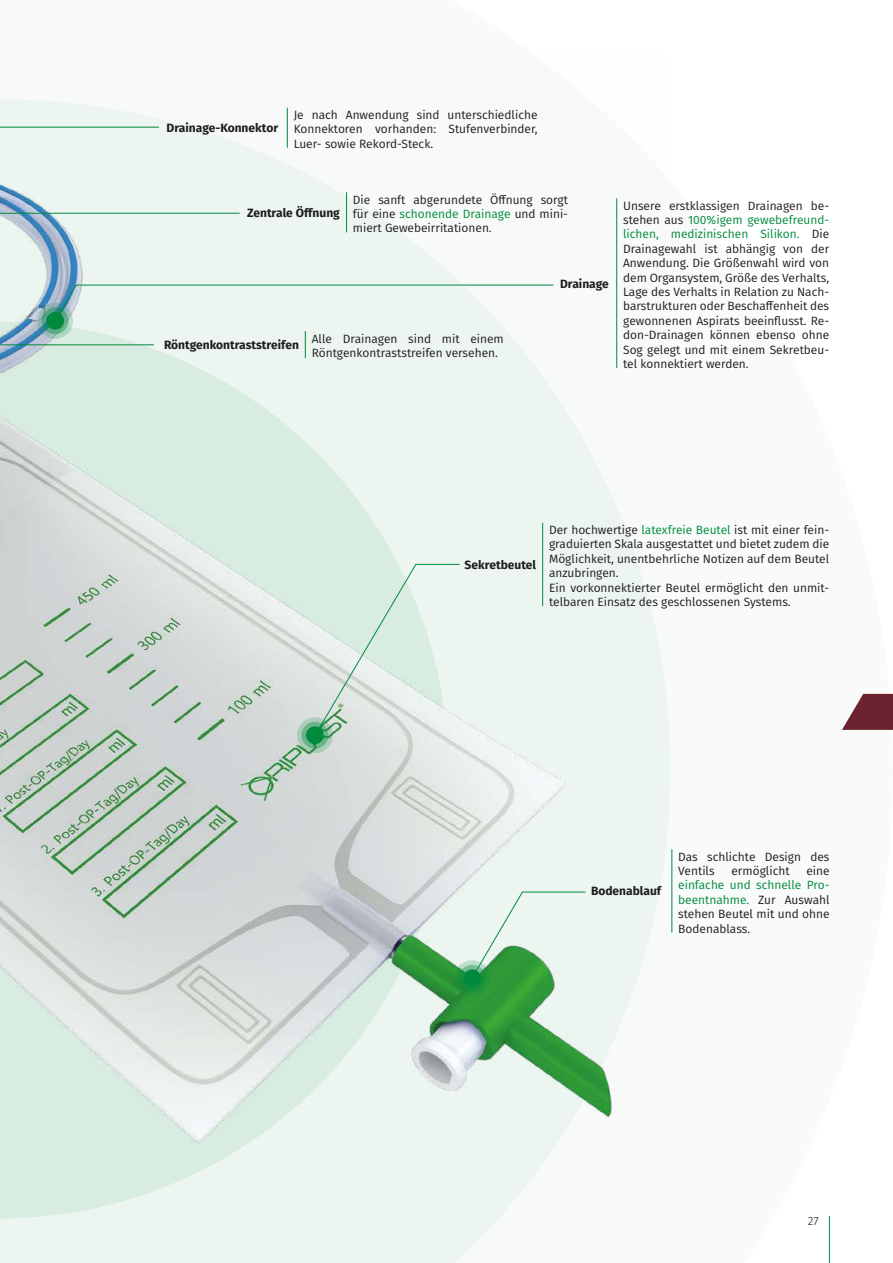
<style>
.page{position:relative;width:893px;height:1263px;background:#fff}
.page>*{position:absolute;margin:0;border:0;box-sizing:border-box;transform-origin:0 0}
.t1{font:12px/14.4px "Fira Sans";color:#1d1d1b;text-align:justify}
.t2{font:700 12px "Fira Sans";color:#1d1d1b}
.t3{font:300 12px "Fira Sans";color:#1d1d1b}
.s1{color:#008a3d}
</style>
<div class="page">
<img style="left:0;top:99px;width:666px;height:1164px">
<svg style="left:295px;top:564px;width:165px;height:189px;background:#d9e8df"></svg>
<svg style="left:452px;top:891px;width:134px;height:105px;background:#b5dabd"></svg>
<hr style="left:287px;top:108px;width:1px;height:40px;background:#008a3d">
<hr style="left:542px;top:523px;width:1px;height:83px;background:#008a3d">
<hr style="left:671px;top:849px;width:1px;height:83px;background:#008a3d">
<hr style="left:616px;top:198px;width:1px;height:170px;background:#008a3d">
<svg style="left:0;top:126px;width:554px;height:254px"></svg>
<hr style="left:829px;top:1216px;width:1px;height:47px;background:#008a3d">
<svg style="left:842px;top:694px;width:51px;height:36px"></svg>
<svg style="left:171px;top:1213px;width:15px;height:15px"></svg>
<svg style="left:339px;top:1213px;width:15px;height:15px"></svg>
<svg style="left:488px;top:1213px;width:15px;height:15px"></svg>
<svg style="left:623px;top:1214px;width:15px;height:14px"></svg>
<p class="t2" style="left:167px;top:120px;width:113px">Drainage-Konnektor</p>
<p class="t1" style="left:294px;top:107px;width:245px">Je nach Anwendung sind unterschiedliche Konnektoren vorhanden: Stufenverbinder, Luer- sowie Rekord-Steck.</p>
<p class="t2" style="left:247px;top:204px;width:94px">Zentrale Öffnung</p>
<p class="t1" style="left:353px;top:192px;width:217px">Die sanft abgerundete Öffnung sorgt für eine <span class="s1">schonende Drainage</span> und mini&shy;miert Gewebeirritationen.</p>
<p class="t2" style="left:560px;top:275px;width:50px">Drainage</p>
<p class="t2" style="left:164px;top:337px;width:136px">Röntgenkontraststreifen</p>
<p class="t1" style="left:312px;top:331px;width:194px">Alle Drainagen sind mit einem<br>Röntgenkontraststreifen versehen.</p>
<p class="t1" style="left:623px;top:198px;width:208px">Unsere erstklassigen Drainagen be&shy;stehen aus <span class="s1">100%igem gewebefreund&shy;lichen, medizinischen Silikon.</span> Die Drainagewahl ist abhängig von der Anwendung. Die Größenwahl wird von dem Organsystem, Größe des Verhalts, Lage des Verhalts in Relation zu Nach&shy;barstrukturen oder Beschaffenheit des gewonnenen Aspirats beeinflusst. Re&shy;don-Drainagen können ebenso ohne Sog gelegt und mit einem Sekretbeu&shy;tel konnektiert werden.</p>
<p class="t2" style="left:465px;top:556px;width:73px">Sekretbeutel</p>
<p class="t1" style="left:549px;top:522px;width:282px;text-align:left">Der hochwertige <span class="s1">latexfreie Beutel</span> ist mit einer fein&shy;graduierten Skala ausgestattet und bietet zudem die Möglichkeit, unentbehrliche Notizen auf dem Beutel anzubringen.<br>Ein vorkonnektierter Beutel ermöglicht den unmit&shy;telbaren Einsatz des geschlossenen Systems.</p>
<p class="t2" style="left:591px;top:883px;width:72px">Bodenablauf</p>
<p class="t1" style="left:678px;top:849px;width:153px">Das schlichte Design des<br>Ventils</p>
<p class="t1" style="left:731px;top:863px;width:60px">ermöglicht</p>
<p class="t1" style="left:806px;top:863px;width:25px">eine</p>
<p class="t1" style="left:678px;top:878px;width:153px"><span class="s1">einfache und schnelle Pro&shy;beentnahme.</span> Zur Auswahl stehen Beutel mit und ohne Bodenablass.</p>
<p class="t3" style="left:808px;top:1212px;width:12px">27</p>
</div>
